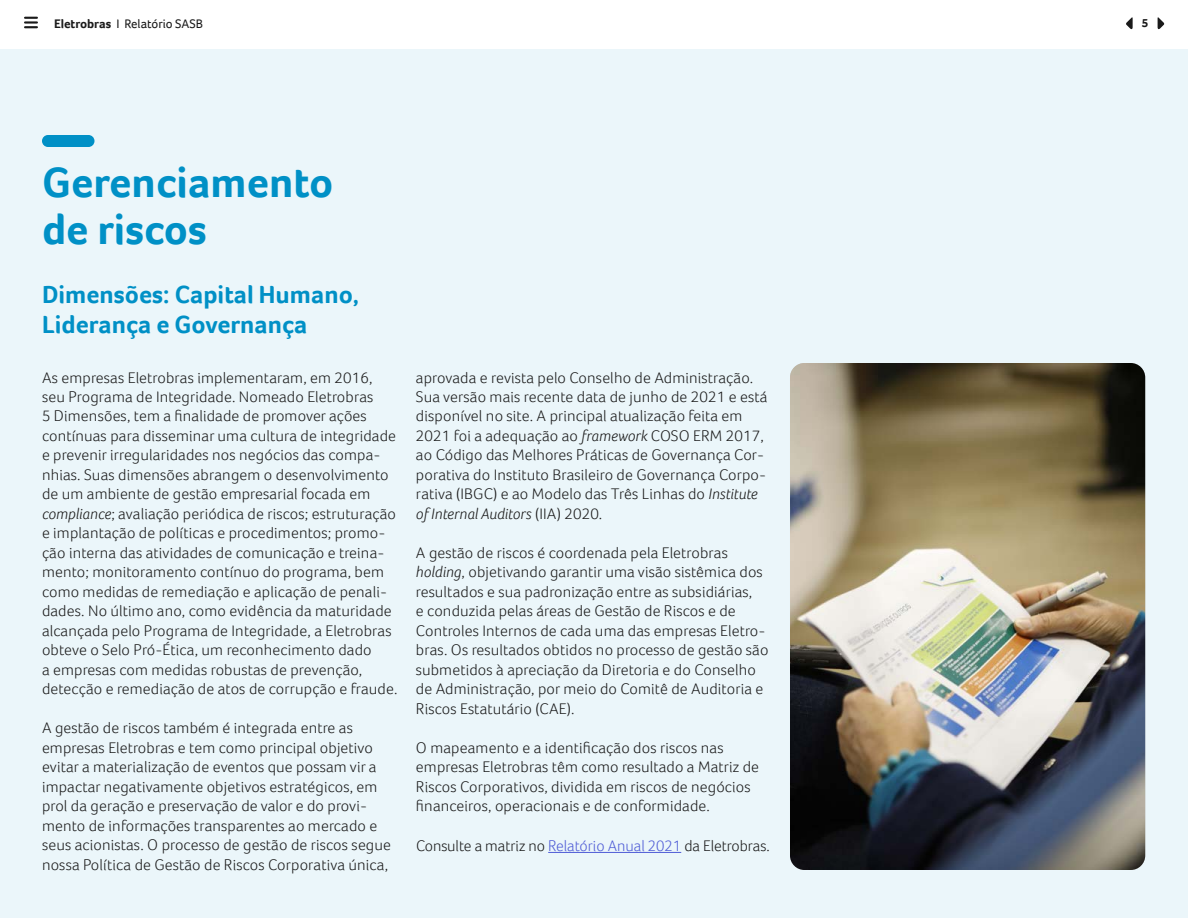
<style>
.page{position:relative;width:1188px;height:918px;background:#ebf6fa}
.page>*{position:absolute;margin:0;border:0;box-sizing:border-box;transform-origin:0 0}
.t1{font:700 43.5px/46.5px "Foco";color:#0090c6}
.t2{font:700 25.5px/30px "Foco";color:#0090c6}
.t3{font:300 15.75px/19.5px "Foco";letter-spacing:.01em;color:#1a1a1a}
.t4{font:12.75px "Foco";color:#1a1a1a}
.t5{font:700 12px "Foco";color:#1a1a1a}
.s1{font-weight:700}
.s2{font-style:italic}
.s3{color:#4f5cd6}
</style>
<div class="page">
<div style="left:42px;top:135px;width:52px;height:12px;background:#0090c6;border-radius:6px"></div>
<hr style="left:548px;top:852px;width:133px;height:1px;background:#4f5cd6">
<img style="left:790px;top:363px;width:355px;height:507px">
<div style="left:0;top:0;width:1188px;height:49px;background:#fff"></div>
<svg style="left:25px;top:17px;width:12px;height:11px"></svg>
<svg style="left:1126px;top:17px;width:7px;height:13px"></svg>
<svg style="left:1158px;top:17px;width:6px;height:13px"></svg>
<p class="t4" style="left:54px;top:15px;width:150px"><span class="s1">Eletrobras</span> I Relatório SASB</p>
<p class="t5" style="left:1142px;top:15px;width:8px">5</p>
<h1 class="t1" style="left:42px;top:159px;width:293px">Gerenciamento de riscos</h1>
<h2 class="t2" style="left:42px;top:279px;width:319px">Dimensões: Capital Humano,<br>Liderança e Governança</h2>
<p class="t3" style="left:42px;top:367px;width:357px">As empresas Eletrobras implementaram, em 2016, seu Programa de Integridade. Nomeado Eletrobras<br>5 Dimensões, tem a finalidade de promover ações contínuas para disseminar uma cultura de integridade e prevenir irregularidades nos negócios das compa&shy;nhias. Suas dimensões abrangem o desenvolvimento de um ambiente de gestão empresarial focada em <span class="s2">compliance</span>; avaliação periódica de riscos; estruturação e implantação de políticas e procedimentos; promo&shy;ção interna das atividades de comunicação e treina&shy;mento; monitoramento contínuo do programa, bem como medidas de remediação e aplicação de penali&shy;dades. No último ano, como evidência da maturidade alcançada pelo Programa de Integridade, a Eletrobras obteve o Selo Pró-Ética, um reconhecimento dado<br>a empresas com medidas robustas de prevenção, detecção e remediação de atos de corrupção e fraude.</p>
<p class="t3" style="left:42px;top:718px;width:351px">A gestão de riscos também é integrada entre as empresas Eletrobras e tem como principal objetivo evitar a materialização de eventos que possam vir a impactar negativamente objetivos estratégicos, em prol da geração e preservação de valor e do provi&shy;mento de informações transparentes ao mercado e seus acionistas. O processo de gestão de riscos segue nossa Política de Gestão de Riscos Corporativa única,</p>
<p class="t3" style="left:416px;top:367px;width:353px">aprovada e revista pelo Conselho de Administração.<br>Sua versão mais recente data de junho de 2021 e está disponível no site. A principal atualização feita em 2021 foi a adequação ao <span class="s2">framework</span> COSO ERM 2017, ao Código das Melhores Práticas de Governança Cor&shy;porativa do Instituto Brasileiro de Governança Corpo&shy;rativa (IBGC) e ao Modelo das Três Linhas do <span class="s2">Institute of Internal Auditors</span> (IIA) 2020.</p>
<p class="t3" style="left:416px;top:543px;width:354px">A gestão de riscos é coordenada pela Eletrobras <span class="s2">holding</span>, objetivando garantir uma visão sistêmica dos resultados e sua padronização entre as subsidiárias,<br>e conduzida pelas áreas de Gestão de Riscos e de Controles Internos de cada uma das empresas Eletro&shy;bras. Os resultados obtidos no processo de gestão são submetidos à apreciação da Diretoria e do Conselho de Administração, por meio do Comitê de Auditoria e Riscos Estatutário (CAE).</p>
<p class="t3" style="left:416px;top:738px;width:345px">O mapeamento e a identificação dos riscos nas empresas Eletrobras têm como resultado a Matriz de Riscos Corporativos, dividida em riscos de negócios financeiros, operacionais e de conformidade.</p>
<p class="t3" style="left:416px;top:835px;width:355px">Consulte a matriz no <span class="s3">Relatório Anual 2021</span> da Eletrobras.</p>
</div>
